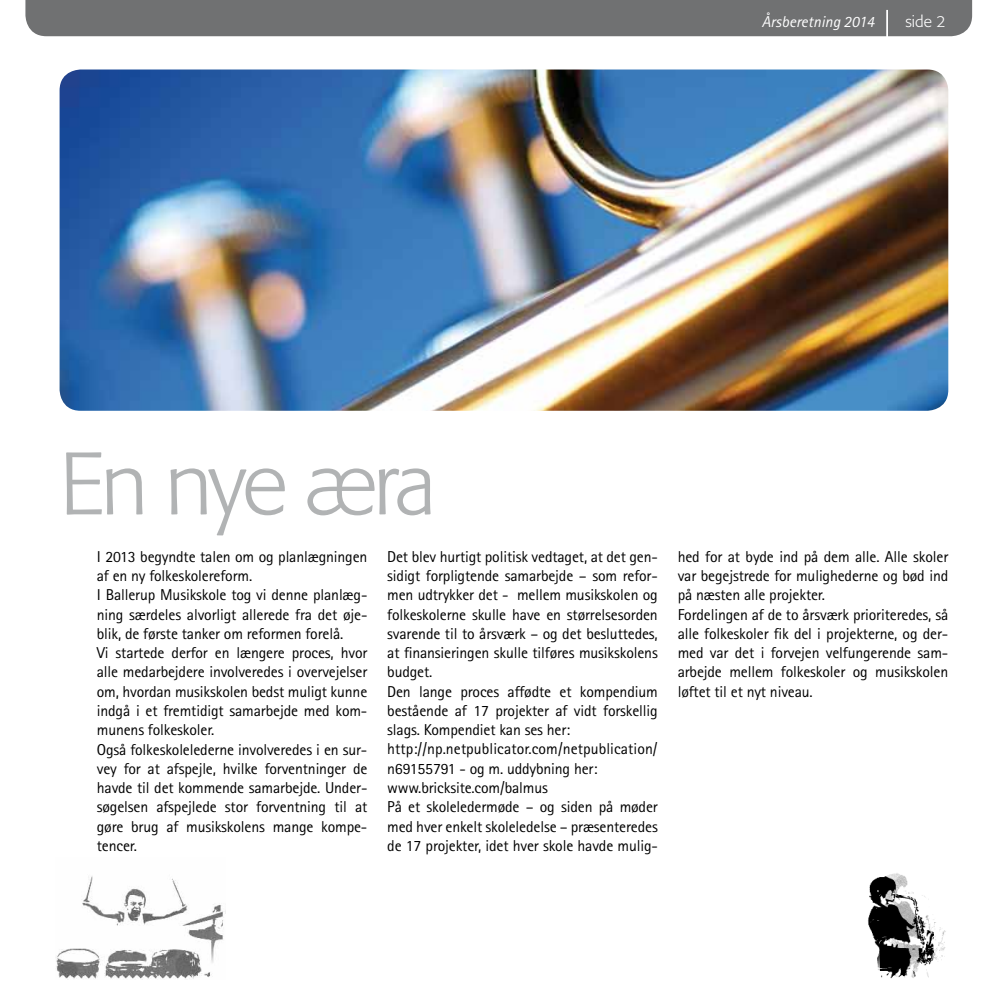
<style>
.page{position:relative;width:993px;height:993px;background:#fff}
.page>*{position:absolute;margin:0;border:0;box-sizing:border-box;transform-origin:0 0}
.t1{font:300 87.5px "Formata";letter-spacing:-.05em;color:#b1b3b4}
.t2{font:15.75px/19.2px "Rotis Sans Serif";letter-spacing:-.01em;color:#000}
.t3{font:italic 15.75px "Rotis Sans Serif";color:#fff}
.t4{font:300 15.75px "Formata";color:#fff}
</style>
<div class="page">
<div style="left:25px;top:0;width:946px;height:36px;background:#707172"></div>
<hr style="left:885px;top:10px;width:2px;height:43px;background:#fff">
<img style="left:56px;top:876px;width:168px;height:102px">
<img style="left:867px;top:873px;width:79px;height:105px">
<img style="left:60px;top:69px;width:887px;height:341px">
<p class="t3" style="left:761px;top:12px;width:114px">Årsberetning 2014</p>
<p class="t4" style="left:905px;top:12px;width:42px">side 2</p>
<h1 class="t1" style="left:60px;top:432px;width:378px">En nye æra</h1>
<p class="t2" style="left:97px;top:546px;width:272px">I 2013 begyndte talen om og planlægningen af en ny folkeskolereform.<br>I Ballerup Musikskole tog vi denne planlæg&shy;ning særdeles alvorligt allerede fra det øje&shy;blik, de første tanker om reformen forelå.<br>Vi startede derfor en længere proces, hvor alle medarbejdere involveredes i overvejelser om, hvordan musikskolen bedst muligt kunne indgå i et fremtidigt samarbejde med kom&shy;munens folkeskoler.<br>Også folkeskolelederne involveredes i en sur&shy;vey for at afspejle, hvilke forventninger de havde til det kommende samarbejde. Under&shy;søgelsen afspejlede stor forventning til at gøre brug af musikskolens mange kompe&shy;tencer.</p>
<p class="t2" style="left:387px;top:546px;width:272px">Det blev hurtigt politisk vedtaget, at det gen&shy;sidigt forpligtende samarbejde – som refor&shy;men udtrykker det - mellem musikskolen og folkeskolerne skulle have en størrelsesorden svarende til to årsværk – og det besluttedes, at finansieringen skulle tilføres musikskolens budget.<br>Den lange proces affødte et kompendium bestående af 17 projekter af vidt forskellig slags. Kompendiet kan ses her: http://np.netpublicator.com/netpublication/ n69155791 - og m. uddybning her: www.bricksite.com/balmus<br>På et skoleledermøde – og siden på møder med hver enkelt skoleledelse – præsenteredes de 17 projekter, idet hver skole havde mulig-</p>
<p class="t2" style="left:677px;top:546px;width:272px">hed for at byde ind på dem alle. Alle skoler var begejstrede for mulighederne og bød ind på næsten alle projekter.<br>Fordelingen af de to årsværk prioriteredes, så alle folkeskoler fik del i projekterne, og der&shy;med var det i forvejen velfungerende sam&shy;arbejde mellem folkeskoler og musikskolen løftet til et nyt niveau.</p>
</div>
